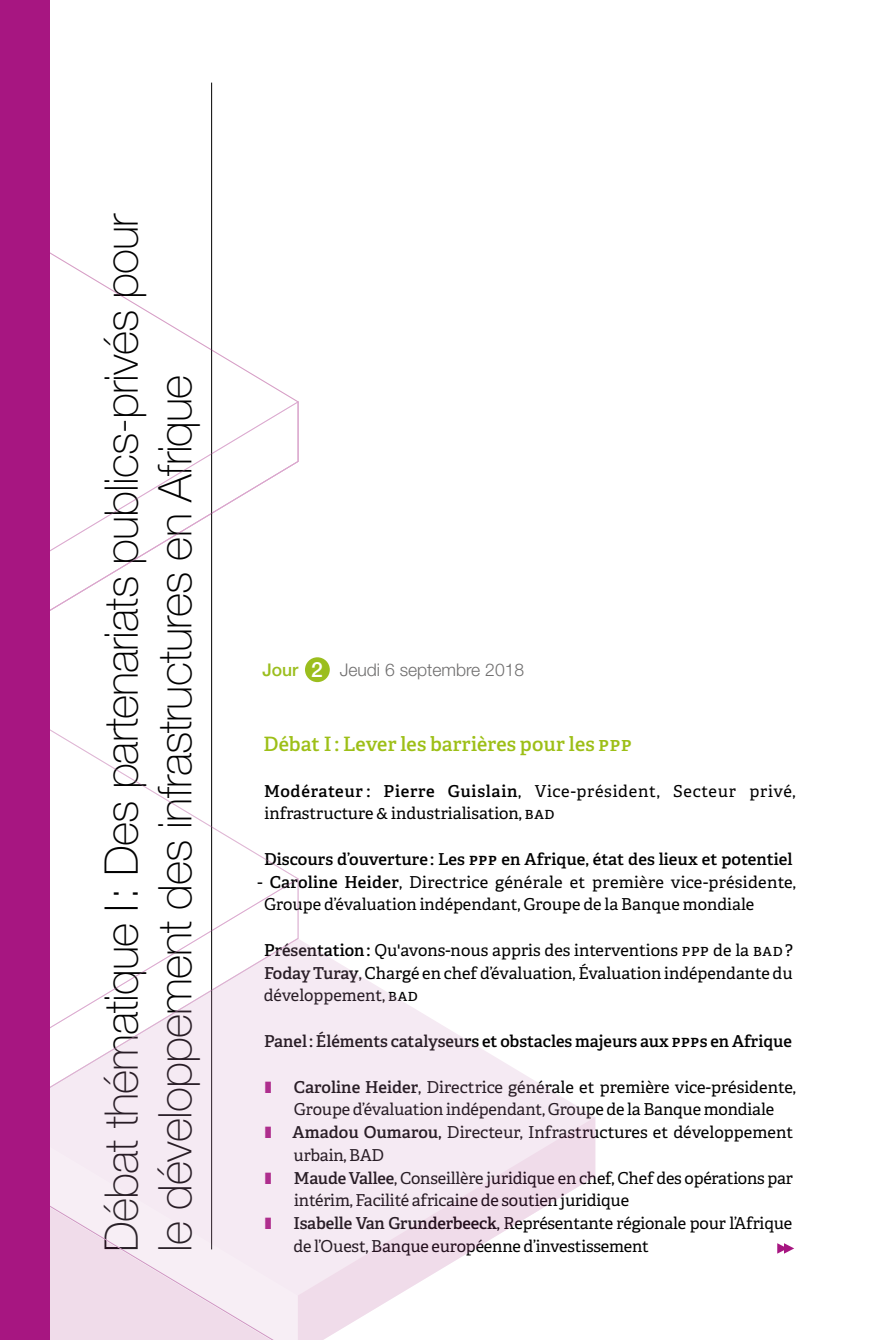
<style>
.page{position:relative;width:893px;height:1340px;background:#fff}
.page>*{position:absolute;margin:0;border:0;box-sizing:border-box;transform-origin:0 0}
.t1{font:100 46.38px/53.6px "Helvetica Neue LT Std";letter-spacing:-.02em;color:#000}
.t2{font:600 19.78px "Adelle";letter-spacing:.005em;color:#9dbf17}
.t3{font:300 17.5px "Helvetica Neue LT Std";color:#706f6f}
.t4{font:16.45px/22.8px "Adelle";letter-spacing:-.005em;color:#000}
.t5{font:600 16.45px "Adelle";color:#000}
.s1{font-weight:500;color:#9bbe1e}
.s2{font-weight:500;font-size:21px;color:#fff}
.s3{font-weight:600}
</style>
<div class="page">
<hr style="left:211px;top:83px;width:1px;height:1166px;background:#000">
<svg style="left:777px;top:1243px;width:17px;height:10px"></svg>
<div style="left:305px;top:657px;width:25px;height:25px;background:#9bbe1e;border-radius:50%"></div>
<svg style="left:299px;top:939px;width:294px;height:177px;fill:#f9f2f7"></svg>
<svg style="left:298px;top:1116px;width:297px;height:223px"></svg>
<div style="left:50px;top:1118px;width:248px;height:57px;background:#f5eaf3"></div>
<svg style="left:50px;top:222px;width:246px;height:178px"></svg>
<svg style="left:50px;top:400px;width:249px;height:241px"></svg>
<svg style="left:50px;top:699px;width:246px;height:178px"></svg>
<svg style="left:50px;top:877px;width:249px;height:241px"></svg>
<svg style="left:50px;top:1175px;width:249px;height:164px;background:#f3e5ef"></svg>
<div style="left:0;top:0;width:50px;height:1339px;background:#a71681"></div>
<svg style="left:266px;top:1080px;width:5px;height:12px"></svg>
<svg style="left:266px;top:1126px;width:5px;height:11px"></svg>
<svg style="left:266px;top:1171px;width:5px;height:12px"></svg>
<svg style="left:266px;top:1217px;width:5px;height:12px"></svg>
<h1 class="t1" style="left:95px;top:1251px;width:1040px;rotate:-90deg">Débat thématique I: Des partenariats publics-privés pour le développement des infrastructures en Afrique</h1>
<p class="t3" style="left:262px;top:659px;width:263px"><span class="s1">Jour</span> <span class="s2">2</span> Jeudi 6 septembre 2018</p>
<p class="t2" style="left:263px;top:731px;width:370px">Débat I: Lever les barrières pour les PPP</p>
<p class="t4" style="left:264px;top:779px;width:533px"><span class="s3">Modérateur : Pierre Guislain</span>, Vice-président, Secteur privé, infrastructure &amp; industrialisation, BAD</p>
<p class="t5" style="left:264px;top:848px;width:530px">Discours d’ouverture : Les PPP en Afrique, état des lieux et potentiel</p>
<p class="t4" style="left:264px;top:870px;width:533px;text-indent:-7px">- <span class="s3">Caroline Heider</span>, Directrice générale et première vice-présidente,<br>Groupe d’évaluation indépendant, Groupe de la Banque mondiale</p>
<p class="t4" style="left:264px;top:939px;width:531px;text-align:justify"><span class="s3">Présentation:</span> Qu'avons-nous appris des interventions PPP de la BAD ?<br><span class="s3">Foday Turay</span>, Chargé en chef d’évaluation, Évaluation indépendante du développement, BAD</p>
<p class="t5" style="left:264px;top:1030px;width:529px">Panel: Éléments catalyseurs et obstacles majeurs aux PPPs en Afrique</p>
<p class="t4" style="left:294px;top:1075px;width:503px"><span class="s3">Caroline Heider</span>, Directrice générale et première vice-présidente,<br>Groupe d’évaluation indépendant, Groupe de la Banque mondiale</p>
<p class="t4" style="left:293px;top:1121px;width:502px"><span class="s3">Amadou Oumarou,</span> Directeur, Infrastructures et développement urbain, BAD</p>
<p class="t4" style="left:294px;top:1166px;width:501px"><span class="s3">Maude Vallee</span>, Conseillère juridique en chef, Chef des opérations par intérim, Facilité africaine de soutien juridique</p>
<p class="t4" style="left:293px;top:1212px;width:500px"><span class="s3">Isabelle Van Grunderbeeck</span>, Représentante régionale pour l’Afrique de l’Ouest, Banque européenne d’investissement</p>
</div>
